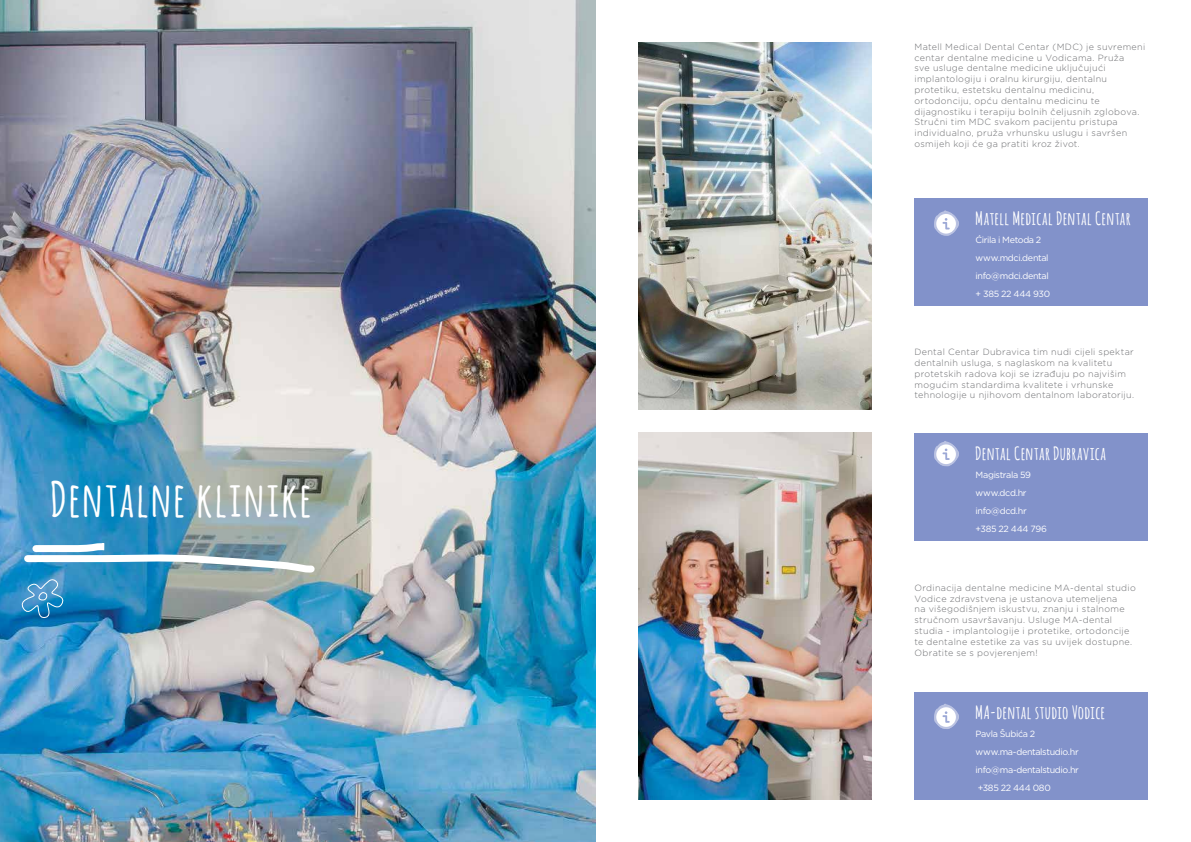
<style>
.page{position:relative;width:1191px;height:842px;background:#fff}
.page>*{position:absolute;margin:0;border:0;box-sizing:border-box;transform-origin:0 0}
.t1{font:700 48px "Amatic";letter-spacing:.065em;color:#fff}
.t2{font:700 18px "Amatic";letter-spacing:.05em;color:#fff}
.t3{font:300 9px/10.8px "Gotham";letter-spacing:.035em;color:#6d6e71}
.t4{font:9px/18px "Gotham";letter-spacing:-.04em;color:#fff}
</style>
<div class="page">
<img style="left:0;top:0;width:595px;height:842px">
<svg style="left:18px;top:538px;width:300px;height:81px;background:#6a9fb9"></svg>
<img style="left:638px;top:43px;width:234px;height:366px">
<img style="left:638px;top:433px;width:234px;height:366px">
<div style="left:914px;top:433px;width:234px;height:108px;background:#8292ca"></div>
<div style="left:914px;top:198px;width:234px;height:108px;background:#8292ca"></div>
<svg style="left:934px;top:441px;width:25px;height:26px"></svg>
<svg style="left:934px;top:210px;width:25px;height:26px"></svg>
<div style="left:914px;top:692px;width:234px;height:107px;background:#8292ca"></div>
<svg style="left:934px;top:703px;width:25px;height:26px"></svg>
<h1 class="t1" style="left:51px;top:464px;width:261px">Dentalne klinike</h1>
<p class="t3" style="left:914px;top:41px;width:232px">Matell Medical Dental Centar (MDC) je suvremeni centar dentalne medicine u Vodicama. Pruža<br>sve usluge dentalne medicine uključujući implantologiju i oralnu kirurgiju, dentalnu protetiku, estetsku dentalnu medicinu, ortodonciju, opću dentalnu medicinu te dijagnostiku i terapiju bolnih čeljusnih zglobova.<br>Stručni tim MDC svakom pacijentu pristupa individualno, pruža vrhunsku uslugu i savršen osmijeh koji će ga pratiti kroz život.</p>
<h2 class="t2" style="left:975px;top:206px;width:156px">Matell Medical Dental Centar</h2>
<p class="t4" style="left:975px;top:231px;width:76px">Ćirila i Metoda 2 www.mdci.dental info@mdci.dental + 385 22 444 930</p>
<p class="t3" style="left:914px;top:346px;width:221px">Dental Centar Dubravica tim nudi cijeli spektar dentalnih usluga, s naglaskom na kvalitetu protetskih radova koji se izrađuju po najvišim mogućim standardima kvalitete i vrhunske tehnologije u njihovom dentalnom laboratoriju.</p>
<h2 class="t2" style="left:975px;top:440px;width:132px">Dental Centar Dubravica</h2>
<p class="t4" style="left:975px;top:465px;width:73px">Magistrala 59 www.dcd.hr info@dcd.hr +385 22 444 796</p>
<p class="t3" style="left:914px;top:582px;width:223px">Ordinacija dentalne medicine MA-dental studio Vodice zdravstvena je ustanova utemeljena<br>na višegodišnjem iskustvu, znanju i stalnome stručnom usavršavanju. Usluge MA-dental studia - implantologije i protetike, ortodoncije te dentalne estetike za vas su uvijek dostupne.<br>Obratite se s povjerenjem!</p>
<h2 class="t2" style="left:975px;top:699px;width:131px">MA-dental studio Vodice</h2>
<p class="t4" style="left:975px;top:724px;width:105px">Pavla Šubića 2 www.ma-dentalstudio.hr info@ma-dentalstudio.hr +385 22 444 080</p>
</div>
